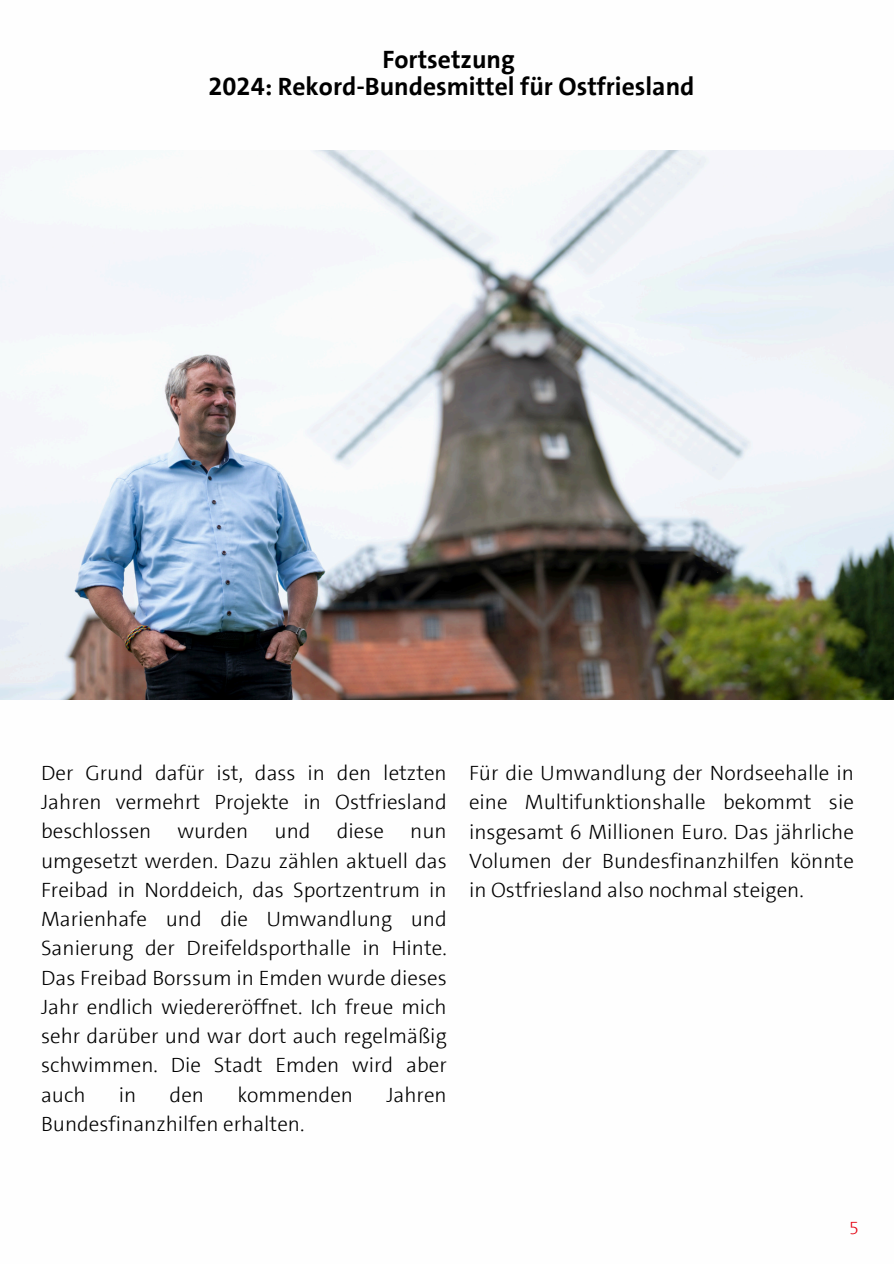
<style>
.page{position:relative;width:894px;height:1264px;background:#fff}
.page>*{position:absolute;margin:0;border:0;box-sizing:border-box;transform-origin:0 0}
.t1{font:700 25.5px/27px "SPD The Sans";color:#000;text-align:center}
.t2{font:300 21px/29.2px "SPD The Sans";color:#000;text-align:justify}
.t3{font:300 18px "SPD The Sans";color:#e3000f}
</style>
<div class="page">
<img style="left:0;top:150px;width:893px;height:549px">
<p class="t1" style="left:208px;top:46px;width:487px">Fortsetzung<br>2024: Rekord-Bundesmittel für Ostfriesland</p>
<p class="t2" style="left:41px;top:758px;width:407px">Der Grund dafür ist, dass in den letzten Jahren vermehrt Projekte in Ostfriesland beschlossen wurden und diese nun umgesetzt werden. Dazu zählen aktuell das Freibad in Norddeich, das Sportzentrum in Marienhafe und die Umwandlung und Sanierung der Dreifeldsporthalle in Hinte.<br>Das Freibad Borssum in Emden wurde dieses Jahr endlich wiedereröffnet. Ich freue mich sehr darüber und war dort auch regelmäßig schwimmen. Die Stadt Emden wird aber auch</p>
<p class="t2" style="left:119px;top:1080px;width:19px">in</p>
<p class="t2" style="left:169px;top:1080px;width:36px">den</p>
<p class="t2" style="left:237px;top:1080px;width:117px">kommenden</p>
<p class="t2" style="left:386px;top:1080px;width:62px">Jahren</p>
<p class="t2" style="left:41px;top:1109px;width:265px">Bundesfinanzhilfen erhalten.</p>
<p class="t2" style="left:469px;top:758px;width:386px">Für die Umwandlung der Nordseehalle in eine Multifunktionshalle bekommt sie insgesamt 6 Millionen Euro. Das jährliche Volumen der Bundesfinanzhilfen könnte in Ostfriesland also nochmal steigen.</p>
<p class="t3" style="left:848px;top:1216px;width:11px">5</p>
</div>
